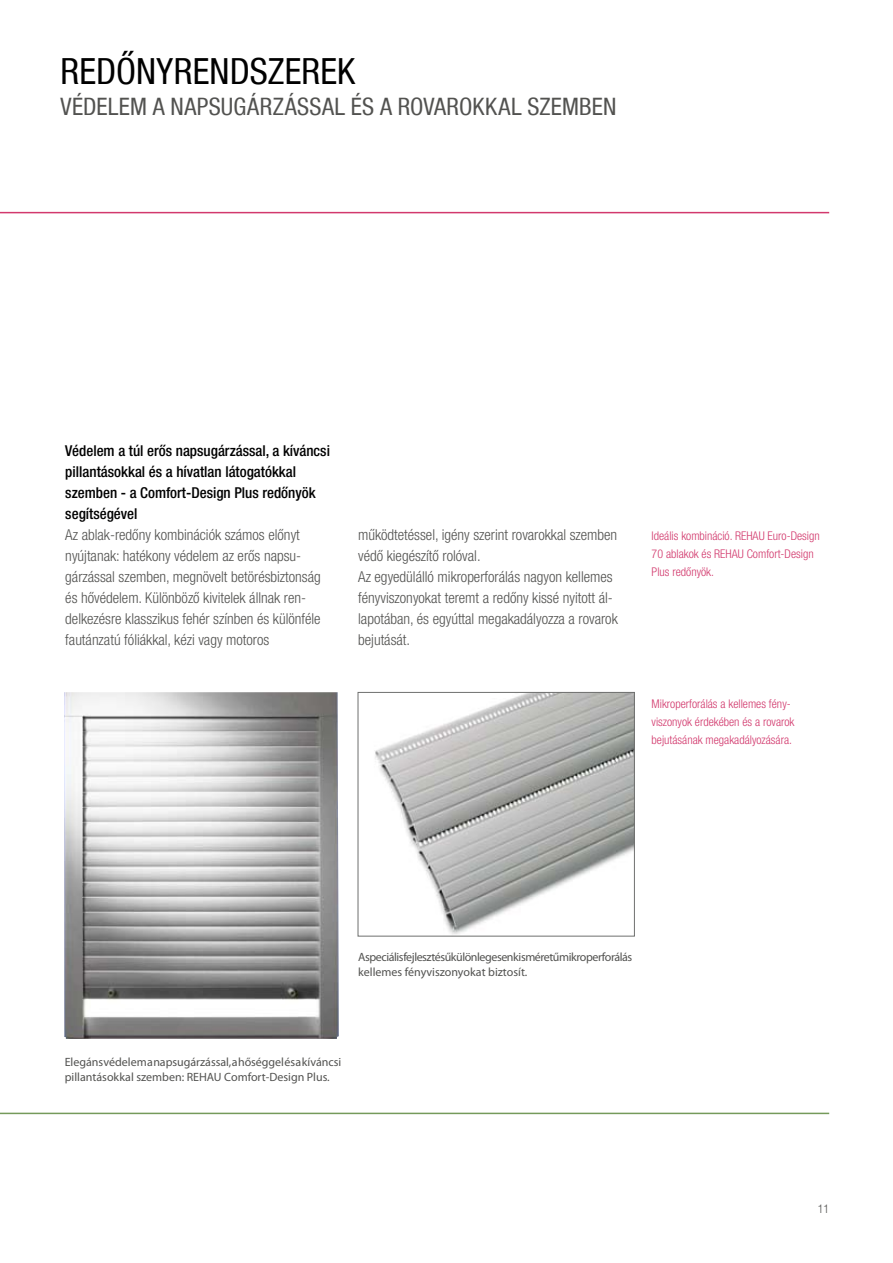
<style>
.page{position:relative;width:893px;height:1263px;background:#fff}
.page>*{position:absolute;margin:0;border:0;box-sizing:border-box;transform-origin:0 0}
.t1{font:condensed 36px "Helvetica Neue LT Com";color:#000}
.t2{font:condensed 24px "Helvetica Neue LT Com";letter-spacing:.01em;color:#525250}
.t3{font:300 condensed 15px/21px "Helvetica Neue LT Com";color:#525250}
.t4{font:500 condensed 15px/21px "Helvetica Neue LT Com";color:#000}
.t5{font:300 condensed 12px/18px "Helvetica Neue LT Com";color:#d2396d}
.t6{font:12px/15px "Myriad Pro";letter-spacing:-.005em;color:#525250}
.t7{font:12px/15px "Myriad Pro";letter-spacing:-.035em;color:#525250}
.t8{font:300 condensed 12px "Helvetica Neue LT Com";color:#525250}
</style>
<div class="page">
<hr style="left:0;top:212px;width:829px;height:1px;background:#d2396d">
<hr style="left:0;top:1113px;width:829px;height:1px;background:#759a5a">
<img style="left:64px;top:692px;width:275px;height:347px">
<img style="left:375px;top:694px;width:258px;height:240px">
<div style="left:358px;top:692px;width:277px;height:244px;border:1px solid #6f706f"></div>
<h1 class="t1" style="left:61px;top:50px;width:296px">REDŐNYRENDSZEREK</h1>
<h2 class="t2" style="left:61px;top:92px;width:557px">VÉDELEM A NAPSUGÁRZÁSSAL ÉS A ROVAROKKAL SZEMBEN</h2>
<p class="t4" style="left:65px;top:440px;width:266px">Védelem a túl erős napsugárzással, a kíváncsi pillantásokkal és a hívatlan látogatókkal szemben - a Comfort-Design Plus redőnyök segítségével</p>
<p class="t3" style="left:65px;top:525px;width:257px">Az ablak-redőny kombinációk számos előnyt nyújtanak: hatékony védelem az erős napsu&shy;gárzással szemben, megnövelt betörésbiztonság és hővédelem. Különböző kivitelek állnak ren&shy;delkezésre klasszikus fehér színben és különféle fautánzatú fóliákkal, kézi vagy motoros</p>
<p class="t3" style="left:358px;top:525px;width:261px">működtetéssel, igény szerint rovarokkal szemben védő kiegészítő rolóval.<br>Az egyedülálló mikroperforálás nagyon kellemes fényviszonyokat teremt a redőny kissé nyitott ál&shy;lapotában, és egyúttal megakadályozza a rovarok bejutását.</p>
<p class="t5" style="left:652px;top:527px;width:170px">Ideális kombináció. REHAU Euro-Design<br>70 ablakok és REHAU Comfort-Design<br>Plus redőnyök.</p>
<p class="t5" style="left:652px;top:695px;width:144px">Mikroperforálás a kellemes fény&shy;viszonyok érdekében és a rovarok bejutásának megakadályozására.</p>
<p class="t7" style="left:358px;top:949px;width:276px">A speciális fejlesztésű különlegesen kisméretű mikroperforálás kellemes fényviszonyokat biztosít.</p>
<p class="t6" style="left:65px;top:1054px;width:278px">Elegáns védelem a napsugárzással, a hőséggel és a kíváncsi pillantásokkal szemben: REHAU Comfort-Design Plus.</p>
<p class="t8" style="left:818px;top:1201px;width:13px">11</p>
</div>
